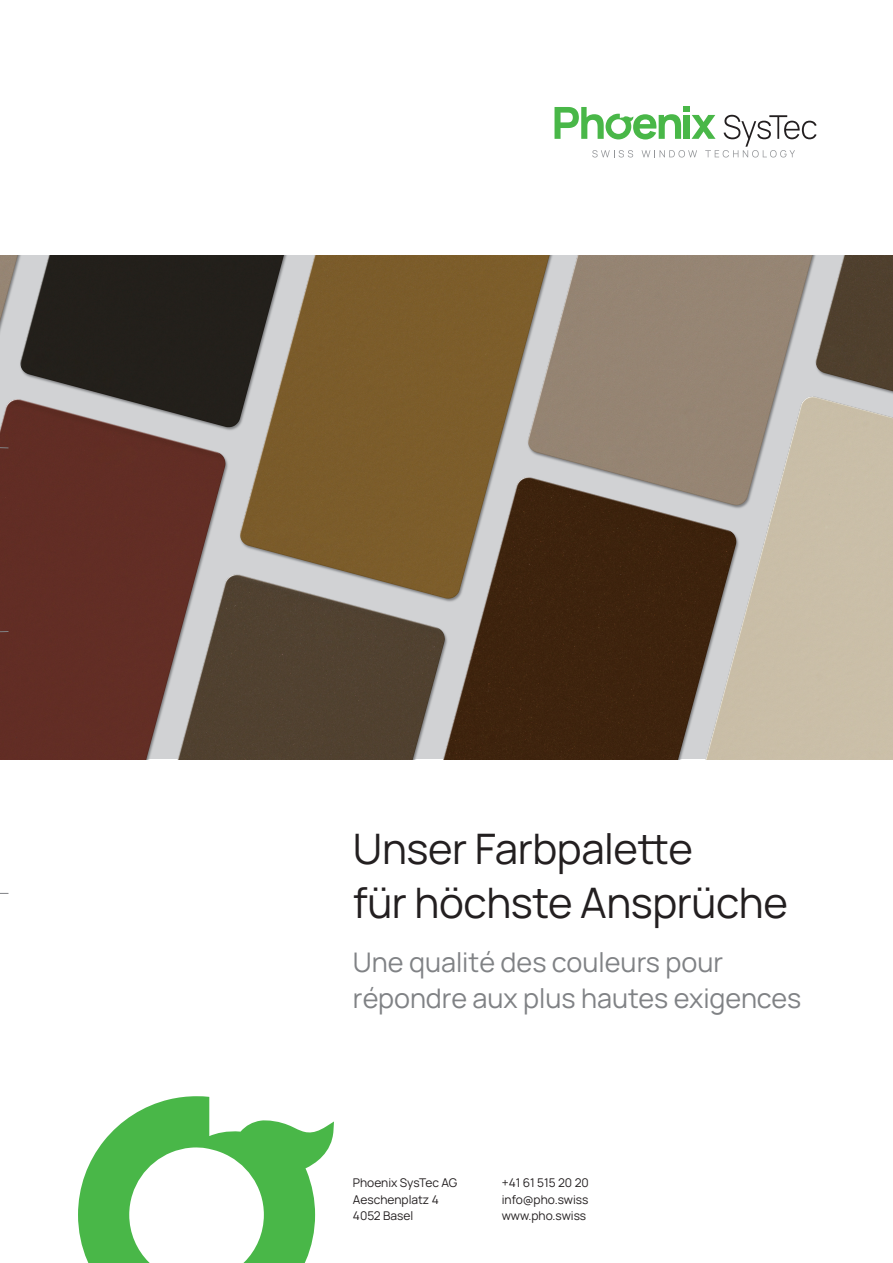
<style>
.page{position:relative;width:893px;height:1263px;background:#fff}
.page>*{position:absolute;margin:0;border:0;box-sizing:border-box;transform-origin:0 0}
.t1{font:42px/54px "Manrope";letter-spacing:-.01em;color:#231f20}
.t2{font:27px/36px "Manrope";color:#808285}
.t3{font:12px/16.5px "Manrope";color:#231f20}
</style>
<div class="page">
<img style="left:0;top:255px;width:893px;height:504px">
<svg style="left:554px;top:106px;width:263px;height:51px"></svg>
<svg style="left:0;top:446px;width:9px;height:448px"></svg>
<svg style="left:78px;top:1096px;width:256px;height:167px"></svg>
<h1 class="t1" style="left:353px;top:820px;width:437px">Unser Farbpalette<br>für höchste Ansprüche</h1>
<h2 class="t2" style="left:353px;top:943px;width:450px">Une qualité des couleurs pour répondre aux plus hautes exigences</h2>
<p class="t3" style="left:353px;top:1174px;width:106px">Phoenix SysTec AG<br>Aeschenplatz 4<br>4052 Basel</p>
<p class="t3" style="left:502px;top:1174px;width:89px;text-align:justify">+41 61 515 20 20 info@pho.swiss www.pho.swiss</p>
</div>
